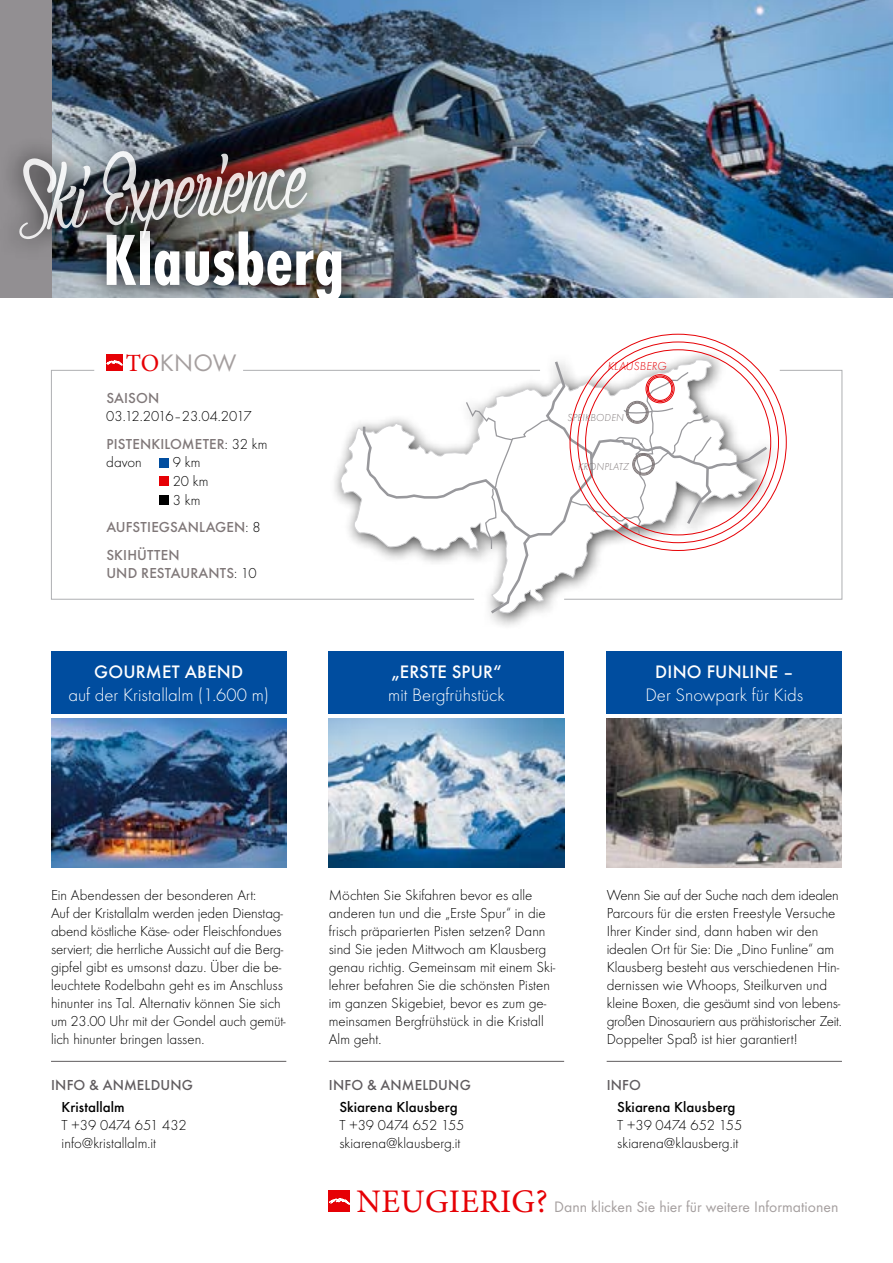
<style>
.page{position:relative;width:893px;height:1263px;background:#fff}
.page>*{position:absolute;margin:0;border:0;box-sizing:border-box;transform-origin:0 0}
.t1{font:97.5px "Authentic Hilton";color:#fff}
.t2{font:700 condensed 75px "Function Pro";color:#fff}
.t3{font:33px "Minion Pro";letter-spacing:.01em;color:#e60005}
.t4{font:24.75px "Function Pro";color:#a59f9f}
.t5{font:300 18.75px "Function Pro";color:#fff}
.t6{font:500 18.75px "Function Pro";letter-spacing:.01em;color:#fff}
.t7{font:15.75px "Function Pro";color:#a59f9f}
.t8{font:300 15px/18px "Function Pro";color:#000}
.t9{font:500 15px/27.3px "Function Pro";letter-spacing:.01em;color:#7f7778}
.t10{font:500 15px "Function Pro";letter-spacing:.005em;color:#000}
.t11{font:300 15px/27.3px "Function Pro";letter-spacing:-.03em;color:#000}
.t12{font:500 15px "Function Pro";letter-spacing:.01em;color:#605c5f}
.t13{font:italic 300 12px "Function Pro";color:#e60005}
.t14{font:italic 300 10.5px "Function Pro";letter-spacing:.005em;color:#7f7778}
.s1{font-family:"Minion Pro";color:#e60005}
.s2{font-weight:500;color:#7f7778}
.s3{font-weight:300;color:#000}
</style>
<div class="page">
<img style="left:51px;top:0;width:842px;height:298px">
<div style="left:0;top:0;width:51px;height:298px;background:#928f92"></div>
<svg style="left:783px;top:370px;width:60px;height:230px"></svg>
<div style="left:329px;top:1191px;width:21px;height:21px;background:#e60005"></div>
<svg style="left:329px;top:1198px;width:21px;height:6px"></svg>
<img style="left:83px;top:208px;width:282px;height:90px">
<div style="left:329px;top:651px;width:235px;height:63px;background:#004d9f"></div>
<hr style="left:329px;top:1061px;width:235px;height:1px;background:#605c5f">
<img style="left:329px;top:719px;width:235px;height:149px">
<div style="left:51px;top:651px;width:235px;height:63px;background:#004d9f"></div>
<hr style="left:51px;top:1061px;width:235px;height:1px;background:#605c5f">
<img style="left:51px;top:719px;width:235px;height:149px">
<div style="left:607px;top:651px;width:235px;height:63px;background:#004d9f"></div>
<hr style="left:607px;top:1061px;width:235px;height:1px;background:#605c5f">
<img style="left:607px;top:719px;width:235px;height:149px">
<div style="left:106px;top:355px;width:17px;height:16px;background:#e60005"></div>
<svg style="left:107px;top:361px;width:15px;height:4px"></svg>
<svg style="left:51px;top:370px;width:279px;height:230px"></svg>
<hr style="left:243px;top:370px;width:297px;height:1px;background:#aeafb2">
<img style="left:12px;top:129px;width:316px;height:132px">
<div style="left:330px;top:349px;width:453px;height:281px;background:#000;opacity:.7"></div>
<svg style="left:340px;top:359px;width:22px;height:254px"></svg>
<svg style="left:362px;top:359px;width:408px;height:257px"></svg>
<div style="left:634px;top:455px;width:19px;height:18px;border:1px solid #7f7778;border-radius:50%"></div>
<div style="left:633px;top:454px;width:21px;height:20px;border:1px solid #7f7778;border-radius:50%"></div>
<div style="left:632px;top:453px;width:22px;height:22px;border:1px solid #7f7778;border-radius:50%"></div>
<div style="left:648px;top:377px;width:24px;height:24px;border:1px solid #e60005;border-radius:50%"></div>
<div style="left:647px;top:376px;width:26px;height:26px;border:1px solid #e60005;border-radius:50%"></div>
<div style="left:646px;top:374px;width:28px;height:29px;border:1px solid #e60005;border-radius:50%"></div>
<div style="left:628px;top:403px;width:18px;height:19px;border:1px solid #7f7778;border-radius:50%"></div>
<div style="left:627px;top:402px;width:20px;height:20px;border:1px solid #7f7778;border-radius:50%"></div>
<div style="left:626px;top:401px;width:22px;height:22px;border:1px solid #7f7778;border-radius:50%"></div>
<h1 class="t1" style="left:19px;top:145px;width:285px;rotate:-5deg">Ski Experience</h1>
<h2 class="t2" style="left:103px;top:217px;width:243px">Klausberg</h2>
<h3 class="t4" style="left:126px;top:349px;width:112px"><span class="s1">TO</span>Know</h3>
<p class="t9" style="left:106px;top:384px;width:54px">SAISON</p>
<p class="t11" style="left:106px;top:403px;width:163px">03.12.2016–23.04.2017<br><span class="s2">PISTENKI LOMETER</span>: 32 km</p>
<p class="t8" style="left:106px;top:454px;width:37px">davon</p>
<p class="t8" style="left:173px;top:453px;width:37px;line-height:18.8px">9 km<br>20 km<br>3 km</p>
<p class="t9" style="left:106px;top:514px;width:156px">AUFSTI EGSANLAGEN<span class="s3">: 8<br></span>SKI HÜTTEN</p>
<p class="t9" style="left:106px;top:560px;width:152px">UND RESTAURANTS<span class="s3">: 10</span></p>
<p class="t6" style="left:94px;top:661px;width:150px">GOURMET ABEND</p>
<p class="t5" style="left:68px;top:684px;width:202px">auf der Kristallalm (1.600 m)</p>
<p class="t6" style="left:391px;top:661px;width:112px">„ERSTE SPUR“</p>
<p class="t5" style="left:388px;top:684px;width:118px">mit Bergfrühstück</p>
<p class="t13" style="left:608px;top:360px;width:60px">KLAUSBERG</p>
<p class="t14" style="left:567px;top:412px;width:57px">SPEIKBODEN</p>
<p class="t14" style="left:578px;top:461px;width:53px">KRONPLATZ</p>
<p class="t6" style="left:655px;top:661px;width:140px">DINO FUNLINE –</p>
<p class="t5" style="left:645px;top:684px;width:159px">Der Snowpark für Kids</p>
<p class="t8" style="left:51px;top:887px;width:236px">Ein Abendessen der besonderen Art:<br>Auf der Kristallalm werden jeden Dienstag&shy;abend köstliche Käse- oder Fleischfondues serviert; die herrliche Aussicht auf die Berg&shy;gipfel gibt es umsonst dazu. Über die be&shy;leuchtete Rodelbahn geht es im Anschluss hinunter ins Tal. Alternativ können Sie sich um 23.00 Uhr mit der Gondel auch gemüt&shy;lich hinunter bringen lassen.</p>
<p class="t12" style="left:51px;top:1076px;width:143px">INFO &amp; ANMELDUNG</p>
<p class="t10" style="left:62px;top:1098px;width:64px">KRISTALLALM</p>
<p class="t8" style="left:62px;top:1116px;width:127px">T +39 0474 651 432 info@kristallalm.it</p>
<p class="t8" style="left:329px;top:887px;width:228px">Möchten Sie Skifahren bevor es alle anderen tun und die „Erste Spur“ in die frisch präparierten Pisten setzen? Dann sind Sie jeden Mittwoch am Klausberg genau richtig. Gemeinsam mit einem Ski&shy;lehrer befahren Sie die schönsten Pisten im ganzen Skigebiet, bevor es zum ge&shy;meinsamen Bergfrühstück in die Kristall Alm geht.</p>
<p class="t12" style="left:329px;top:1076px;width:143px">INFO &amp; ANMELDUNG</p>
<p class="t10" style="left:339px;top:1098px;width:120px">SKIARENA KLAUSBERG</p>
<p class="t8" style="left:339px;top:1116px;width:126px">T +39 0474 652 155 skiarena@klausberg.it</p>
<p class="t8" style="left:607px;top:887px;width:237px">Wenn Sie auf der Suche nach dem idealen Parcours für die ersten Freestyle Versuche Ihrer Kinder sind, dann haben wir den idealen Ort für Sie: Die „Dino Funline“ am Klausberg besteht aus verschiedenen Hin&shy;dernissen wie Whoops, Steilkurven und kleine Boxen, die gesäumt sind von lebens&shy;großen Dinosauriern aus prähistorischer Zeit.<br>Doppelter Spaß ist hier garantiert!</p>
<p class="t12" style="left:607px;top:1076px;width:36px">INFO</p>
<p class="t10" style="left:617px;top:1098px;width:120px">SKIARENA KLAUSBERG</p>
<p class="t8" style="left:617px;top:1116px;width:126px">T +39 0474 652 155 skiarena@klausberg.it</p>
<h3 class="t3" style="left:357px;top:1179px;width:193px">NEUGIERIG?</h3>
<p class="t7" style="left:554px;top:1198px;width:286px">Dann klicken Sie hier für weitere Informationen</p>
</div>
